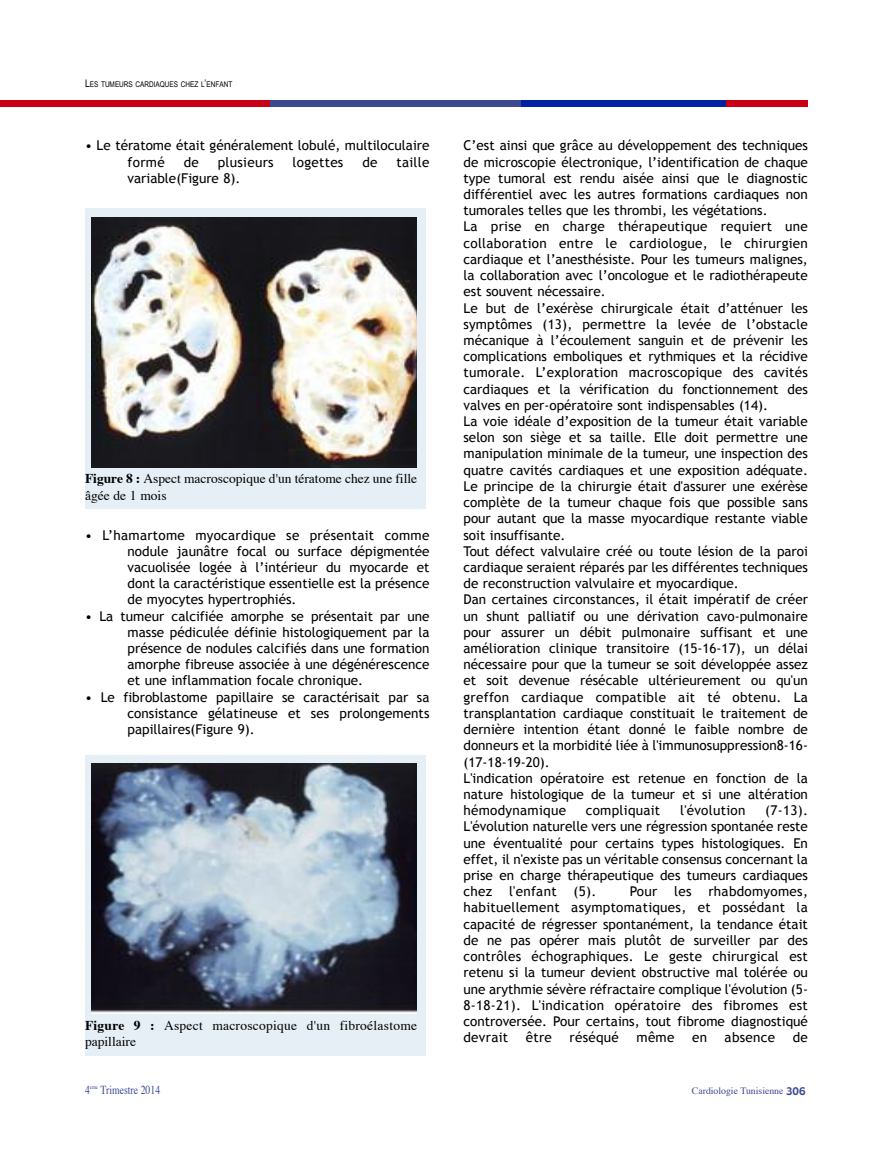
<style>
.page{position:relative;width:893px;height:1149px;background:#fff}
.page>*{position:absolute;margin:0;border:0;box-sizing:border-box;transform-origin:0 0}
.t1{font:13.5px/16.2px "Trebuchet MS";color:#000;text-align:justify}
.t2{font:13.5px/16.2px "Times";color:#000}
.t3{font:13.5px/16.2px "Times";letter-spacing:.02em;color:#000}
.t4{font:13.5px "Trebuchet MS";letter-spacing:.02em;color:#000}
.t5{font:12.15px "Times";color:#3b4990;scale:.8 1}
.t6{font:9.75px "Times";color:#3b4990}
.t7{font:7.8px "Arial Narrow";color:#000}
.s1{font-size:10.5px}
.s2{font-weight:700}
.s3{font-family:"Gadget";font-size:10.5px}
</style>
<div class="page">
<div style="left:726px;top:100px;width:82px;height:6px;background:#ca0016"></div>
<div style="left:521px;top:100px;width:205px;height:6px;background:#0022a3"></div>
<div style="left:269px;top:100px;width:252px;height:6px;background:#3b4990"></div>
<div style="left:0;top:100px;width:270px;height:6px;background:#ca0016"></div>
<div style="left:85px;top:209px;width:340px;height:300px;background:#e5eff5"></div>
<img style="left:91px;top:217px;width:326px;height:250px">
<div style="left:85px;top:754px;width:340px;height:300px;background:#e5eff5"></div>
<img style="left:91px;top:763px;width:326px;height:250px">
<p class="t7" style="left:85px;top:81px;width:149px"><span class="s1">L</span>ES TUMEURS CARDIAQUES CHEZ L<span class="s1">’</span>ENFANT</p>
<p class="t1" style="left:128px;top:137px;width:303px;text-indent:-43px">• le tératome était généralement lobulé, multiloculaire formé</p>
<p class="t1" style="left:184px;top:154px;width:17px">de</p>
<p class="t1" style="left:218px;top:154px;width:57px">plusieurs</p>
<p class="t1" style="left:293px;top:154px;width:52px">logettes</p>
<p class="t1" style="left:362px;top:154px;width:17px">de</p>
<p class="t1" style="left:396px;top:154px;width:35px">taille</p>
<p class="t1" style="left:128px;top:170px;width:114px">variable(Figure 8).</p>
<p class="t2" style="left:85px;top:472px;width:334px"><span class="s2">Figure 8 :</span> Aspect macroscopique d'un tératome chez une fille âgée de 1 mois</p>
<p class="t1" style="left:128px;top:526px;width:303px;text-indent:-43px">• l’hamartome myocardique se présentait comme nodule jaunâtre focal ou surface dépigmentée vacuolisée logée à l’intérieur du myocarde et dont la caractéristique essentielle est la présence de myocytes hypertrophiés.</p>
<p class="t1" style="left:128px;top:607px;width:303px;text-indent:-43px">• la tumeur calcifiée amorphe se présentait par une masse pédiculée définie histologiquement par la présence de nodules calcifiés dans une formation amorphe fibreuse associée à une dégénérescence et une inflammation focale chronique.</p>
<p class="t1" style="left:128px;top:688px;width:303px;text-indent:-43px">• le fibroblastome papillaire se caractérisait par sa consistance gélatineuse et ses prolongements papillaires(Figure 9).</p>
<p class="t3" style="left:85px;top:1017px;width:334px"><span class="s2">Figure 9 :</span> Aspect macroscopique d'un fibroélastome papillaire</p>
<p class="t1" style="left:463px;top:137px;width:346px;text-align:left">C’est ainsi que grâce au développement des techniques de microscopie électronique, l’identification de chaque type tumoral est rendu aisée ainsi que le diagnostic différentiel avec les autres formations cardiaques non tumorales telles que les thrombi, les végétations.<br>la prise en charge thérapeutique requiert une collaboration entre le cardiologue, le chirurgien cardiaque et l’anesthésiste. Pour les tumeurs malignes, la collaboration avec l’oncologue et le radiothérapeute est souvent nécessaire.<br>le but de l’exérèse chirurgicale était d’atténuer les symptômes (13), permettre la levée de l’obstacle mécanique à l’écoulement sanguin et de prévenir les complications emboliques et rythmiques et la récidive tumorale. l’exploration macroscopique des cavités cardiaques et la vérification du fonctionnement des valves en per-opératoire sont indispensables (14).<br>la voie idéale d’exposition de la tumeur était variable selon son siège et sa taille. elle doit permettre une manipulation minimale de la tumeur, une inspection des quatre cavités cardiaques et une exposition adéquate. le principe de la chirurgie était d'assurer une exérèse complète de la tumeur chaque fois que possible sans pour autant que la masse myocardique restante viable soit insuffisante.<br>Tout défect valvulaire créé ou toute lésion de la paroi cardiaque seraient réparés par les différentes techniques de reconstruction valvulaire et myocardique.<br>dan certaines circonstances, il était impératif de créer un shunt palliatif ou une dérivation cavo-pulmonaire pour assurer un débit pulmonaire suffisant et une amélioration clinique transitoire (15-16-17), un délai nécessaire pour que la tumeur se soit développée assez et soit devenue résécable ultérieurement ou qu'un greffon cardiaque compatible ait té obtenu. la transplantation cardiaque constituait le traitement de dernière intention étant donné le faible nombre de donneurs et la morbidité liée à l'immunosuppression8-16- (17-18-19-20).<br>l'indication opératoire est retenue en fonction de la nature histologique de la tumeur et si une altération hémodynamique</p>
<p class="t4" style="left:586px;top:802px;width:76px">compliquait</p>
<p class="t1" style="left:680px;top:802px;width:67px">l'évolution</p>
<p class="t1" style="left:463px;top:802px;width:346px;text-indent:302px">(7-13). l'évolution naturelle vers une régression spontanée reste une éventualité pour certains types histologiques. en effet, il n'existe pas un véritable consensus concernant la prise en charge thérapeutique des tumeurs cardiaques chez l'enfant (5).</p>
<p class="t1" style="left:463px;top:883px;width:346px;text-indent:166px">Pour les rhabdomyomes, habituellement asymptomatiques, et possédant la capacité de régresser spontanément, la tendance était de ne pas opérer mais plutôt de surveiller par des contrôles échographiques. le geste chirurgical est retenu si la tumeur devient obstructive mal tolérée ou une arythmie sévère réfractaire complique l'évolution (5- 8-18-21). l'indication opératoire des fibromes est controversée. Pour certains, tout fibrome diagnostiqué devrait</p>
<p class="t1" style="left:526px;top:1028px;width:28px">être</p>
<p class="t1" style="left:570px;top:1028px;width:51px">réséqué</p>
<p class="t1" style="left:636px;top:1028px;width:39px">même</p>
<p class="t1" style="left:692px;top:1028px;width:17px">en</p>
<p class="t1" style="left:725px;top:1028px;width:52px">absence</p>
<p class="t1" style="left:793px;top:1028px;width:17px">de</p>
<p class="t5" style="left:85px;top:1083px;width:96px">4<sup>eme</sup> Trimestre 2014</p>
<p class="t6" style="left:692px;top:1086px;width:115px">Cardiologie Tunisienne <span class="s3">306</span></p>
</div>
